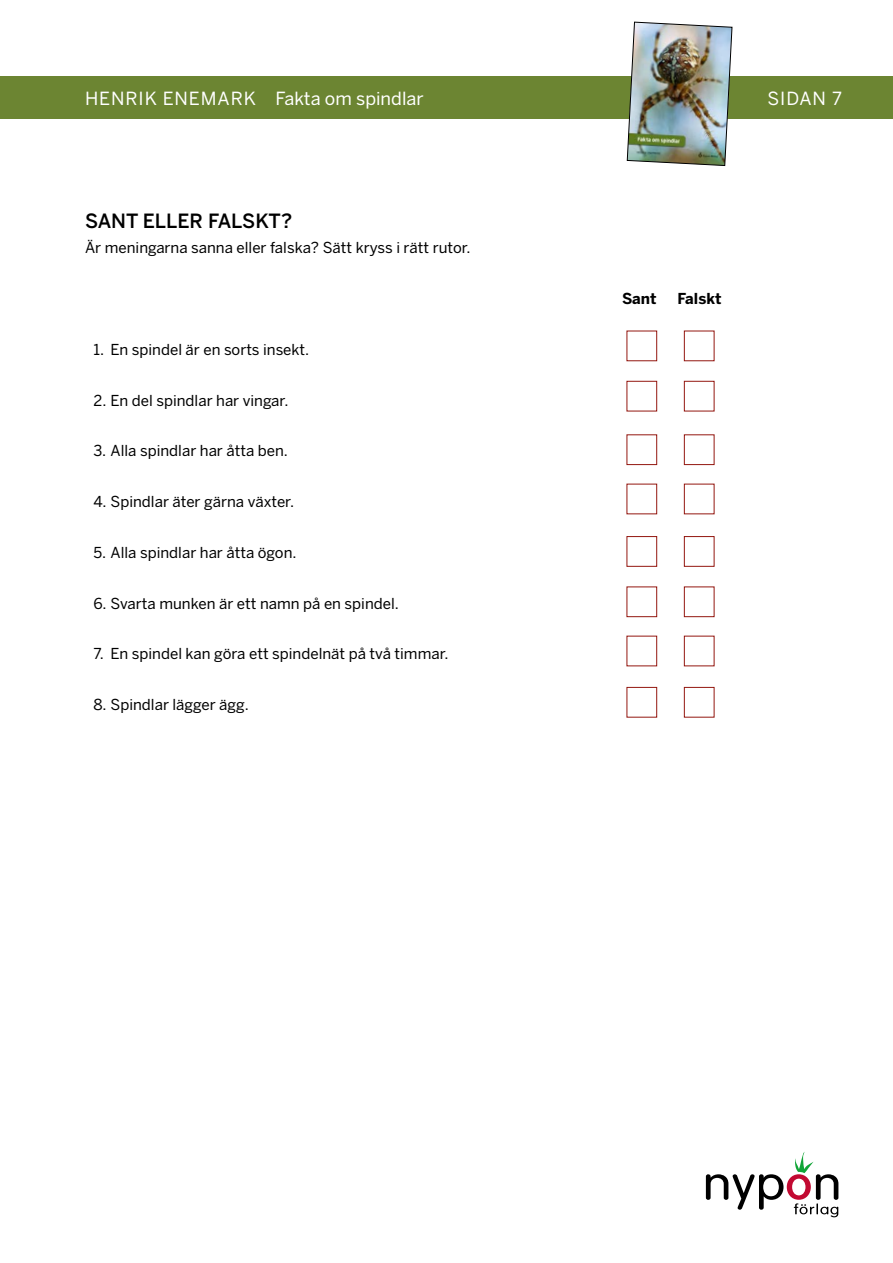
<style>
.page{position:relative;width:893px;height:1263px;background:#fff}
.page>*{position:absolute;margin:0;border:0;box-sizing:border-box;transform-origin:0 0}
.t1{font:500 19.5px "Benton Sans";color:#000}
.t2{font:18px "Benton Sans";color:#fff}
.t3{font:18px "Benton Sans";letter-spacing:.05em;color:#fff}
.t4{font:15px "Benton Sans";color:#000}
.t5{font:700 15px "Benton Sans";color:#000}
</style>
<div class="page">
<div style="left:0;top:77px;width:893px;height:42px;background:#6c8532"></div>
<img style="left:626px;top:21px;width:107px;height:145px">
<svg style="left:706px;top:1152px;width:132px;height:65px"></svg>
<div style="left:627px;top:381px;width:30px;height:30px;border:1px solid #931710"></div>
<div style="left:627px;top:434px;width:30px;height:31px;border:1px solid #931710"></div>
<div style="left:627px;top:536px;width:30px;height:31px;border:1px solid #931710"></div>
<div style="left:627px;top:586px;width:30px;height:31px;border:1px solid #931710"></div>
<div style="left:627px;top:687px;width:30px;height:30px;border:1px solid #931710"></div>
<div style="left:684px;top:381px;width:30px;height:30px;border:1px solid #931710"></div>
<div style="left:684px;top:434px;width:30px;height:31px;border:1px solid #931710"></div>
<div style="left:684px;top:536px;width:30px;height:31px;border:1px solid #931710"></div>
<div style="left:684px;top:586px;width:30px;height:31px;border:1px solid #931710"></div>
<div style="left:684px;top:687px;width:30px;height:30px;border:1px solid #931710"></div>
<p class="t2" style="left:85px;top:88px;width:340px">HENRIK ENEMARK Fakta om spindlar</p>
<p class="t3" style="left:768px;top:88px;width:76px">SIDAN 7</p>
<h1 class="t1" style="left:85px;top:210px;width:209px">SANT ELLER FALSKT?</h1>
<p class="t4" style="left:85px;top:239px;width:387px">Är meningarna sanna eller falska? Sätt kryss i rätt rutor.</p>
<p class="t4" style="left:94px;top:341px;width:217px">1. En spindel är en sorts insekt.</p>
<p class="t4" style="left:94px;top:391px;width:196px">2. En del spindlar har vingar.</p>
<p class="t4" style="left:94px;top:442px;width:196px">3. Alla spindlar har åtta ben.</p>
<p class="t4" style="left:94px;top:493px;width:202px">4. Spindlar äter gärna växter.</p>
<p class="t4" style="left:94px;top:544px;width:205px">5. Alla spindlar har åtta ögon.</p>
<p class="t4" style="left:94px;top:594px;width:307px">6. Svarta munken är ett namn på en spindel.</p>
<p class="t4" style="left:94px;top:645px;width:357px">7. En spindel kan göra ett spindelnät på två timmar.</p>
<p class="t4" style="left:94px;top:696px;width:157px">8. Spindlar lägger ägg.</p>
<p class="t5" style="left:622px;top:290px;width:36px">Sant</p>
<p class="t5" style="left:678px;top:290px;width:45px">Falskt</p>
</div>
